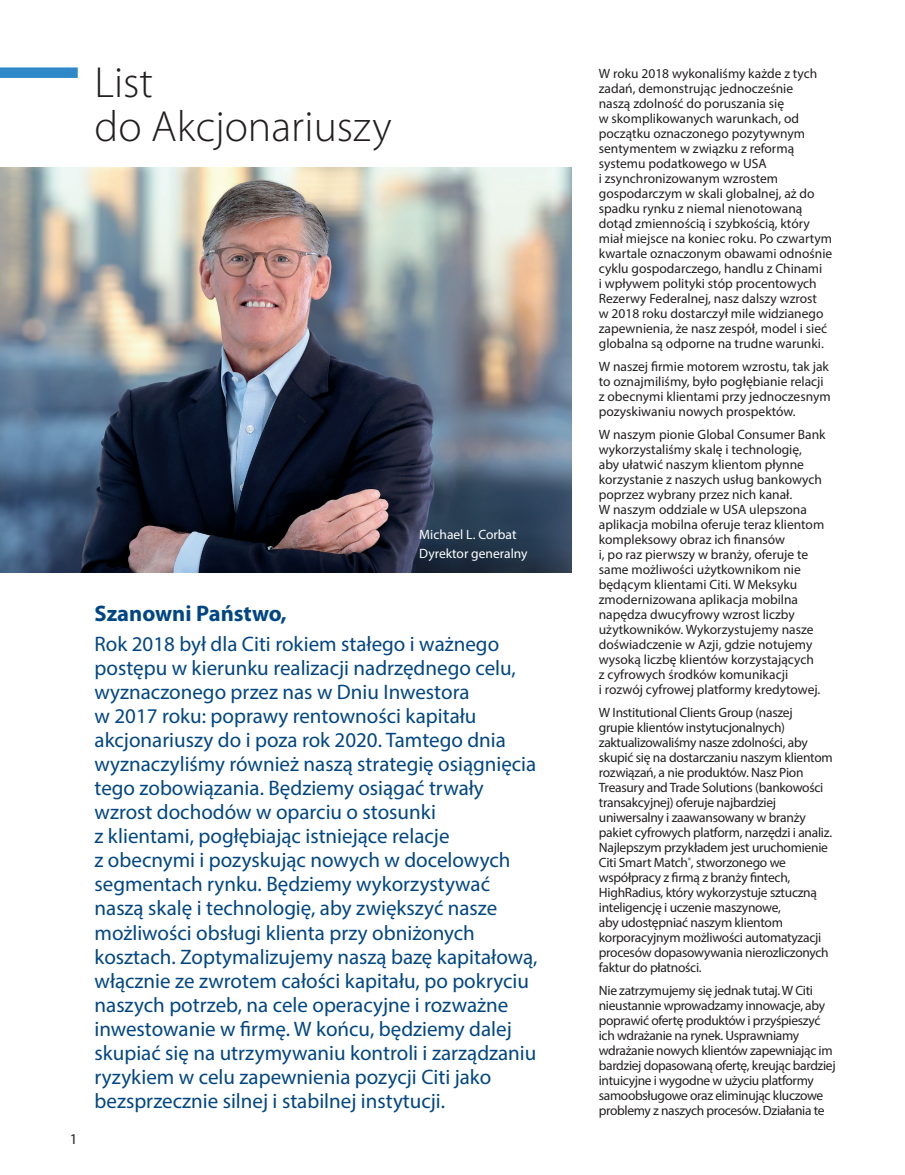
<style>
.page{position:relative;width:905px;height:1175px;background:#fff}
.page>*{position:absolute;margin:0;border:0;box-sizing:border-box;transform-origin:0 0}
.t1{font:300 43.8px/43.8px "Myriad Pro";color:#231f20}
.t2{font:700 22.5px "Myriad Pro";color:#004684}
.t3{font:21px/24px "Myriad Pro";color:#004684}
.t4{font:15px "Myriad Pro";color:#231f20}
.t5{font:13.5px/15px "Myriad Pro";color:#231f20}
.t6{font:13.5px/15px "Myriad Pro";letter-spacing:-.02em;color:#231f20}
.t7{font:13.5px/15px "Myriad Pro";letter-spacing:-.025em;color:#231f20}
.t8{font:13.5px/18.9px "Myriad Pro";color:#fff}
</style>
<div class="page">
<img style="left:0;top:167px;width:572px;height:405px">
<div style="left:0;top:67px;width:78px;height:11px;background:#2f89c9"></div>
<h1 class="t1" style="left:94px;top:60px;width:298px">List<br>do Akcjonariuszy</h1>
<p class="t4" style="left:70px;top:1129px;width:9px">1</p>
<p class="t8" style="left:419px;top:524px;width:110px">Michael L. Corbat<br>Dyrektor generalny</p>
<h2 class="t2" style="left:94px;top:598px;width:194px">Szanowni Państwo,</h2>
<p class="t3" style="left:94px;top:632px;width:444px">Rok 2018 był dla Citi rokiem stałego i ważnego postępu w kierunku realizacji nadrzędnego celu, wyznaczonego przez nas w Dniu Inwestora<br>w 2017 roku: poprawy rentowności kapitału akcjonariuszy do i poza rok 2020. Tamtego dnia wyznaczyliśmy również naszą strategię osiągnięcia tego zobowiązania. Będziemy osiągać trwały wzrost dochodów w oparciu o stosunki<br>z klientami, pogłębiając istniejące relacje<br>z obecnymi i pozyskując nowych w docelowych segmentach rynku. Będziemy wykorzystywać naszą skalę i technologię, aby zwiększyć nasze możliwości obsługi klienta przy obniżonych kosztach. Zoptymalizujemy naszą bazę kapitałową, włącznie ze zwrotem całości kapitału, po pokryciu naszych potrzeb, na cele operacyjne i rozważne inwestowanie w firmę. W końcu, będziemy dalej skupiać się na utrzymywaniu kontroli i zarządzaniu ryzykiem w celu zapewnienia pozycji Citi jako bezsprzecznie silnej i stabilnej instytucji.</p>
<p class="t5" style="left:598px;top:65px;width:235px">W roku 2018 wykonaliśmy każde z tych zadań, demonstrując jednocześnie<br>naszą zdolność do poruszania się<br>w skomplikowanych warunkach, od początku oznaczonego pozytywnym sentymentem w związku z reformą systemu podatkowego w USA<br>i zsynchronizowanym wzrostem gospodarczym w skali globalnej, aż do spadku rynku z niemal nienotowaną dotąd zmiennością i szybkością, który miał miejsce na koniec roku. Po czwartym kwartale oznaczonym obawami odnośnie cyklu gospodarczego, handlu z Chinami<br>i wpływem polityki stóp procentowych Rezerwy Federalnej, nasz dalszy wzrost<br>w 2018 roku dostarczył mile widzianego zapewnienia, że nasz zespół, model i sieć globalna są odporne na trudne warunki.</p>
<p class="t5" style="left:598px;top:358px;width:233px">W naszej firmie motorem wzrostu, tak jak to oznajmiliśmy, było pogłębianie relacji z obecnymi klientami przy jednoczesnym pozyskiwaniu nowych prospektów.</p>
<p class="t5" style="left:598px;top:427px;width:228px">W naszym pionie Global Consumer Bank wykorzystaliśmy skalę i technologię, aby ułatwić naszym klientom płynne korzystanie z naszych usług bankowych poprzez wybrany przez nich kanał.<br>W naszym oddziale w USA ulepszona aplikacja mobilna oferuje teraz klientom kompleksowy obraz ich finansów<br>i, po raz pierwszy w branży, oferuje te same możliwości użytkownikom nie będącym klientami Citi. W Meksyku zmodernizowana aplikacja mobilna napędza dwucyfrowy wzrost liczby użytkowników. Wykorzystujemy nasze doświadczenie w Azji, gdzie notujemy wysoką liczbę klientów korzystających<br>z cyfrowych środków komunikacji<br>i rozwój cyfrowej platformy kredytowej.</p>
<p class="t6" style="left:598px;top:705px;width:235px">W Institutional Clients Group (naszej<br>grupie klientów instytucjonalnych) zaktualizowaliśmy nasze zdolności, aby skupić się na dostarczaniu naszym klientom rozwiązań, a nie produktów. Nasz Pion Treasury and Trade Solutions (bankowości transakcyjnej) oferuje najbardziej uniwersalny i zaawansowany w branży pakiet cyfrowych platform, narzędzi i analiz.<br>Najlepszym przykładem jest uruchomienie Citi Smart Match<sup>®</sup>, stworzonego we współpracy z firmą z branży fintech, HighRadius, który wykorzystuje sztuczną inteligencję i uczenie maszynowe,<br>aby udostępniać naszym klientom korporacyjnym możliwości automatyzacji procesów dopasowywania nierozliczonych faktur do płatności.</p>
<p class="t7" style="left:599px;top:983px;width:238px">Nie zatrzymujemy się jednak tutaj. W Citi nieustannie wprowadzamy innowacje, aby poprawić ofertę produktów i przyśpieszyć ich wdrażanie na rynek. Usprawniamy wdrażanie nowych klientów zapewniając im bardziej dopasowaną ofertę, kreując bardziej intuicyjne i wygodne w użyciu platformy samoobsługowe oraz eliminując kluczowe problemy z naszych procesów. Działania te</p>
</div>
